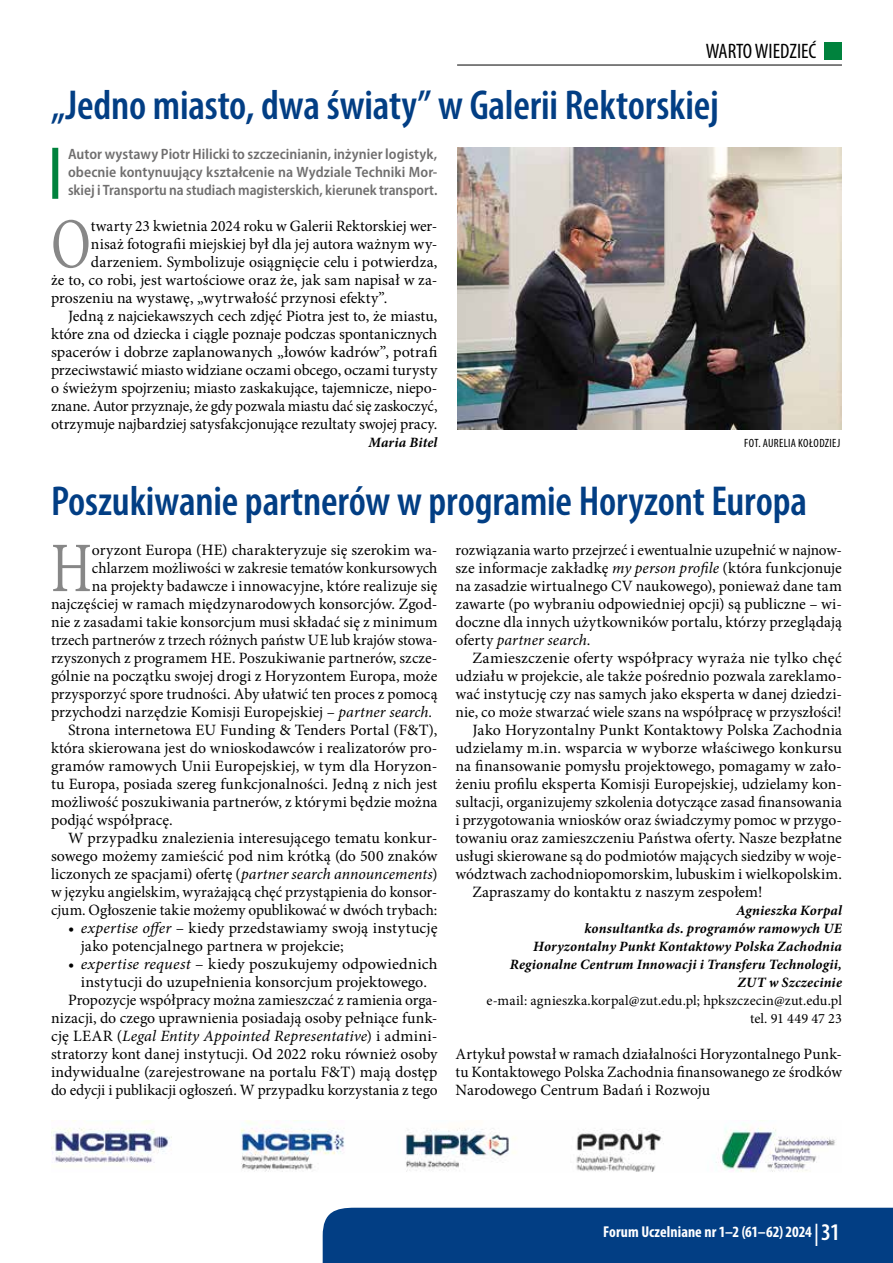
<style>
.page{position:relative;width:893px;height:1263px;background:#fff}
.page>*{position:absolute;margin:0;border:0;box-sizing:border-box;transform-origin:0 0}
.t1{font:71.1px "Minion Pro";color:#878787;scale:.75 1}
.t2{font:600 condensed 42px "Myriad Pro";letter-spacing:-.005em;color:#023e84}
.t3{font:condensed 21px "Myriad Pro";color:#000}
.t4{font:15.75px/18px "Minion Pro";color:#000;text-align:justify}
.t5{font:italic 15.75px "Minion Pro";letter-spacing:.005em;color:#000}
.t6{font:700 condensed 15.75px "Myriad Pro";letter-spacing:.005em;color:#fff}
.t7{font:600 semi-condensed 15px/18px "Myriad Pro";color:#706f6f;text-align:justify}
.t8{font:italic 700 14.25px/18px "Minion Pro";letter-spacing:.01em;color:#000;text-align:right}
.t9{font:14.25px/18px "Minion Pro";letter-spacing:.005em;color:#000;text-align:right}
.t10{font:condensed 12px "Myriad Pro";letter-spacing:.025em;color:#000}
.s1{font-style:italic}
.s2{font-style:normal}
.s3{font-weight:400;font-size:33px}
.s4{font-weight:600;font-size:24px}
</style>
<div class="page">
<div style="left:825px;top:43px;width:17px;height:17px;background:#00823d"></div>
<hr style="left:457px;top:65px;width:385px;height:1px;background:#000">
<div style="left:323px;top:1208px;width:570px;height:55px;background:#023e84"></div>
<div style="left:52px;top:148px;width:6px;height:51px;background:#00823d"></div>
<img style="left:51px;top:1121px;width:784px;height:51px">
<img style="left:457px;top:147px;width:385px;height:282px">
<h3 class="t3" style="left:706px;top:39px;width:112px">WARTO WIEDZIEĆ</h3>
<h2 class="t2" style="left:51px;top:79px;width:669px">„Jedno miasto, dwa światy” w Galerii Rektorskiej</h2>
<p class="t7" style="left:68px;top:145px;width:371px">Autor wystawy Piotr Hilicki to szczecinianin, inżynier logistyk, obecnie kontynuujący kształcenie na Wydziale Techniki Mor&shy;skiej i Transportu na studiach magisterskich, kierunek transport.</p>
<h1 class="t1" style="left:51px;top:197px;width:55px">O</h1>
<p class="t4" style="left:91px;top:217px;width:348px">twarty 23 kwietnia 2024 roku w Galerii Rektorskiej wer-</p>
<p class="t4" style="left:91px;top:235px;width:348px">nisaż fotografii miejskiej był dla jej autora ważnym wy-</p>
<p class="t4" style="left:91px;top:253px;width:348px">darzeniem. Symbolizuje osiągnięcie celu i potwierdza,</p>
<p class="t4" style="left:51px;top:271px;width:388px">że to, co robi, jest wartościowe oraz że, jak sam napisał w za-</p>
<p class="t4" style="left:51px;top:289px;width:338px">proszeniu na wystawę, „wytrwałość przynosi efekty”.</p>
<p class="t4" style="left:68px;top:307px;width:371px">Jedną z najciekawszych cech zdjęć Piotra jest to, że miastu,</p>
<p class="t4" style="left:51px;top:325px;width:388px">które zna od dziecka i ciągle poznaje podczas spontanicznych</p>
<p class="t4" style="left:51px;top:343px;width:388px">spacerów i dobrze zaplanowanych „łowów kadrów”, potrafi</p>
<p class="t4" style="left:51px;top:361px;width:388px">przeciwstawić miasto widziane oczami obcego, oczami turysty</p>
<p class="t4" style="left:51px;top:379px;width:388px">o świeżym spojrzeniu; miasto zaskakujące, tajemnicze, niepo-</p>
<p class="t4" style="left:51px;top:397px;width:388px">znane. Autor przyznaje, że gdy pozwala miastu dać się zaskoczyć,</p>
<p class="t4" style="left:51px;top:415px;width:388px">otrzymuje najbardziej satysfakcjonujące rezultaty swojej pracy.</p>
<p class="t8" style="left:368px;top:433px;width:71px">Maria Bitel</p>
<p class="t10" style="left:744px;top:436px;width:97px">FOT. AURELIA KOŁODZIEJ</p>
<h2 class="t2" style="left:51px;top:475px;width:757px">Poszukiwanie partnerów w programie Horyzont Europa</h2>
<h1 class="t1" style="left:51px;top:521px;width:56px">H</h1>
<p class="t4" style="left:92px;top:541px;width:347px">oryzont Europa (HE) charakteryzuje się szerokim wa-</p>
<p class="t4" style="left:455px;top:541px;width:388px">rozwiązania warto przejrzeć i ewentualnie uzupełnić w najnow&shy;sze informacje zakładkę <span class="s1">my person profile</span> (która funkcjonuje na zasadzie wirtualnego CV naukowego), ponieważ dane tam zawarte (po wybraniu odpowiedniej opcji) są publiczne – wi&shy;doczne dla innych użytkowników portalu, którzy przeglądają oferty <span class="s1">partner search</span>.</p>
<p class="t4" style="left:472px;top:649px;width:371px">Zamieszczenie oferty współpracy wyraża nie tylko chęć</p>
<p class="t4" style="left:455px;top:667px;width:388px">udziału w projekcie, ale także pośrednio pozwala zareklamo-</p>
<p class="t4" style="left:455px;top:685px;width:388px">wać instytucję czy nas samych jako eksperta w danej dziedzi-</p>
<p class="t4" style="left:455px;top:703px;width:388px">nie, co może stwarzać wiele szans na współpracę w przyszłości!</p>
<p class="t4" style="left:472px;top:721px;width:371px">Jako Horyzontalny Punkt Kontaktowy Polska Zachodnia</p>
<p class="t4" style="left:455px;top:739px;width:388px">udzielamy m.in. wsparcia w wyborze właściwego konkursu</p>
<p class="t4" style="left:455px;top:757px;width:388px">na finansowanie pomysłu projektowego, pomagamy w zało-</p>
<p class="t4" style="left:455px;top:775px;width:388px">żeniu profilu eksperta Komisji Europejskiej, udzielamy kon-</p>
<p class="t4" style="left:455px;top:793px;width:388px">sultacji, organizujemy szkolenia dotyczące zasad finansowania</p>
<p class="t4" style="left:455px;top:811px;width:388px">i przygotowania wniosków oraz świadczymy pomoc w przygo-</p>
<p class="t4" style="left:455px;top:829px;width:388px">towaniu oraz zamieszczeniu Państwa oferty. Nasze bezpłatne</p>
<p class="t4" style="left:455px;top:847px;width:388px">usługi skierowane są do podmiotów mających siedziby w woje-</p>
<p class="t4" style="left:455px;top:865px;width:388px">wództwach zachodniopomorskim, lubuskim i wielkopolskim.</p>
<p class="t4" style="left:472px;top:883px;width:291px">Zapraszamy do kontaktu z naszym zespołem!</p>
<p class="t8" style="left:510px;top:901px;width:333px">Agnieszka Korpal<br>konsultantka ds. programów ramowych UE Horyzontalny Punkt Kontaktowy Polska Zachodnia Regionalne Centrum Innowacji i Transferu Technologii, ZUT w Szczecinie</p>
<p class="t9" style="left:487px;top:992px;width:357px">e-mail: agnieszka.korpal@zut.edu.pl; hpkszczecin@zut.edu.pl tel. 91 449 47 23</p>
<p class="t4" style="left:455px;top:1045px;width:388px">Artykuł powstał w ramach działalności Horyzontalnego Punk&shy;tu Kontaktowego Polska Zachodnia finansowanego ze środków Narodowego Centrum Badań i Rozwoju</p>
<p class="t4" style="left:92px;top:559px;width:347px">chlarzem możliwości w zakresie tematów konkursowych</p>
<p class="t4" style="left:92px;top:577px;width:347px">na projekty badawcze i innowacyjne, które realizuje się</p>
<p class="t4" style="left:51px;top:595px;width:388px">najczęściej w ramach międzynarodowych konsorcjów. Zgod-</p>
<p class="t4" style="left:51px;top:613px;width:388px">nie z zasadami takie konsorcjum musi składać się z minimum</p>
<p class="t4" style="left:51px;top:631px;width:388px">trzech partnerów z trzech różnych państw UE lub krajów stowa-</p>
<p class="t4" style="left:51px;top:649px;width:388px">rzyszonych z programem HE. Poszukiwanie partnerów, szcze-</p>
<p class="t4" style="left:51px;top:667px;width:388px">gólnie na początku swojej drogi z Horyzontem Europa, może</p>
<p class="t4" style="left:51px;top:685px;width:388px">przysporzyć spore trudności. Aby ułatwić ten proces z pomocą</p>
<p class="t4" style="left:51px;top:703px;width:383px">przychodzi narzędzie Komisji Europejskiej – <span class="s1">partner search.</span></p>
<p class="t4" style="left:68px;top:721px;width:371px">Strona internetowa EU Funding &amp; Tenders Portal (F&amp;T),</p>
<p class="t4" style="left:51px;top:739px;width:388px">która skierowana jest do wnioskodawców i realizatorów pro-</p>
<p class="t4" style="left:51px;top:757px;width:388px">gramów ramowych Unii Europejskiej, w tym dla Horyzon-</p>
<p class="t4" style="left:51px;top:775px;width:388px">tu Europa, posiada szereg funkcjonalności. Jedną z nich jest</p>
<p class="t4" style="left:51px;top:793px;width:388px">możliwość poszukiwania partnerów, z którymi będzie można</p>
<p class="t4" style="left:51px;top:811px;width:123px">podjąć współpracę.</p>
<p class="t4" style="left:68px;top:829px;width:371px">W przypadku znalezienia interesującego tematu konkur-</p>
<p class="t4" style="left:51px;top:847px;width:388px">sowego możemy zamieścić pod nim krótką (do 500 znaków</p>
<p class="t4" style="left:51px;top:865px;width:388px">liczonych ze spacjami) ofertę (<span class="s1">partner search announcements</span>)</p>
<p class="t4" style="left:51px;top:883px;width:388px">w języku angielskim, wyrażającą chęć przystąpienia do konsor-</p>
<p class="t4" style="left:51px;top:901px;width:388px">cjum. Ogłoszenie takie możemy opublikować w dwóch trybach:</p>
<p class="t4" style="left:81px;top:919px;width:358px;text-indent:-13px">• <span class="s1">expertise offer</span> – kiedy przedstawiamy swoją instytucję jako potencjalnego partnera w projekcie;</p>
<p class="t4" style="left:68px;top:955px;width:371px">• <span class="s1">expertise request</span> – kiedy poszukujemy odpowiednich</p>
<p class="t4" style="left:81px;top:973px;width:348px">instytucji do uzupełnienia konsorcjum projektowego.</p>
<p class="t4" style="left:68px;top:991px;width:371px">Propozycje współpracy można zamieszczać z ramienia orga-</p>
<p class="t4" style="left:51px;top:1009px;width:388px">nizacji, do czego uprawnienia posiadają osoby pełniące funk-</p>
<p class="t5" style="left:51px;top:1025px;width:388px"><span class="s2">cję LEAR (</span>Legal Entity Appointed Representative<span class="s2">) i admini-</span></p>
<p class="t4" style="left:51px;top:1045px;width:388px">stratorzy kont danej instytucji. Od 2022 roku również osoby</p>
<p class="t4" style="left:51px;top:1063px;width:388px">indywidualne (zarejestrowane na portalu F&amp;T) mają dostęp</p>
<p class="t4" style="left:51px;top:1081px;width:388px">do edycji i publikacji ogłoszeń. W przypadku korzystania z tego</p>
<p class="t6" style="left:603px;top:1222px;width:238px">Forum Uczelniane nr 1–2 (61–62) 2024 <span class="s3">I</span> <span class="s4">31</span></p>
</div>
